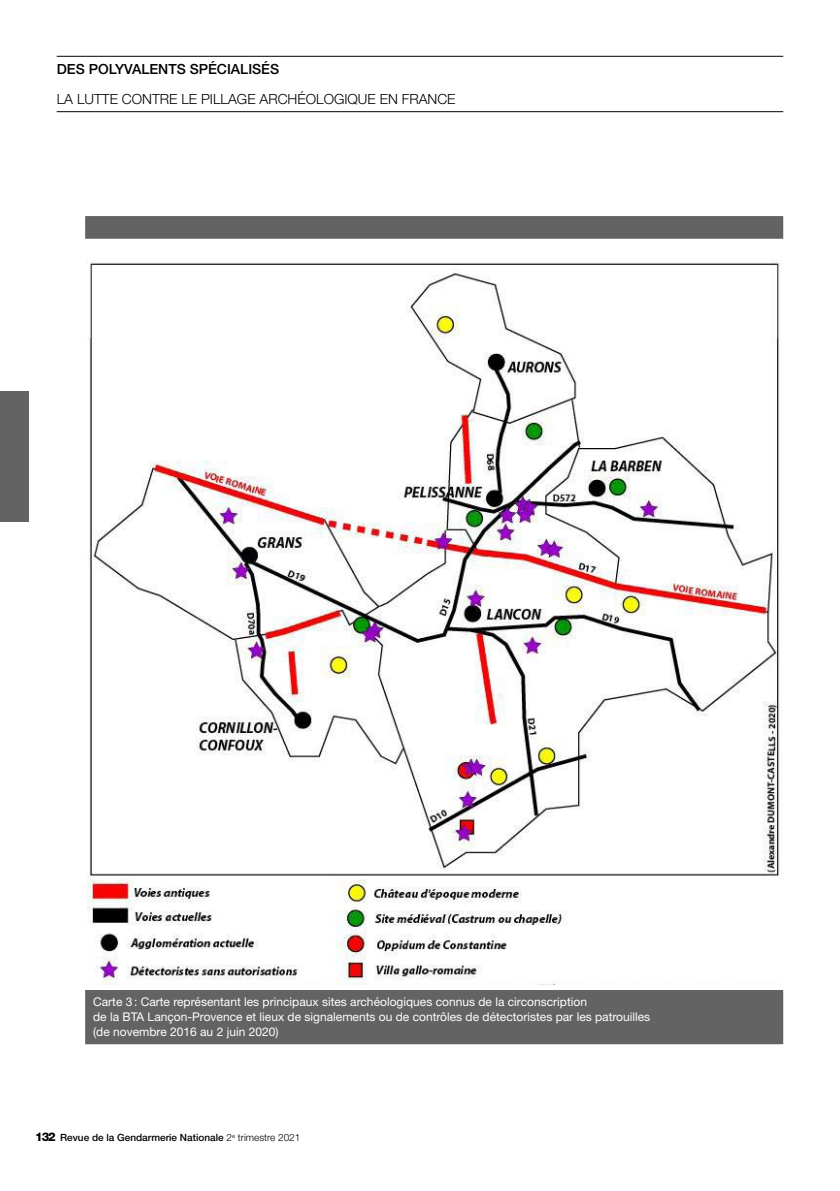
<style>
.page{position:relative;width:840px;height:1191px;background:#fff}
.page>*{position:absolute;margin:0;border:0;box-sizing:border-box;transform-origin:0 0}
.t1{font:300 14px "Helvetica Neue LT Std";color:#000}
.t2{font:500 14px "Helvetica Neue LT Std";color:#000}
.t3{font:12px/15px "Helvetica Neue LT Std";color:#fff}
.t4{font:500 10px "Helvetica Neue LT Std";color:#000}
.s1{font-weight:800;font-size:12px}
.s2{font-weight:300}
</style>
<div class="page">
<div style="left:0;top:391px;width:28px;height:131px;background:#636363"></div>
<hr style="left:57px;top:56px;width:725px;height:1px;background:#000">
<hr style="left:57px;top:111px;width:725px;height:1px;background:#000">
<div style="left:85px;top:216px;width:697px;height:828px;background:#636363"></div>
<div style="left:85px;top:239px;width:697px;height:750px;background:#fff"></div>
<img style="left:88px;top:260px;width:692px;height:724px">
<p class="t2" style="left:57px;top:60px;width:224px">DES POLYVALENTS SPÉCIALISÉS</p>
<p class="t1" style="left:57px;top:90px;width:400px">LA LUTTE CONTRE LE PILLAGE ARCHÉOLOGIQUE EN FRANCE</p>
<p class="t3" style="left:93px;top:994px;width:558px">Carte 3 : Carte représentant les principaux sites archéologiques connus de la circonscription<br>de la BTA Lançon-Provence et lieux de signalements ou de contrôles de détectoristes par les patrouilles (de novembre 2016 au 2 juin 2020)</p>
<p class="t4" style="left:35px;top:1131px;width:266px"><span class="s1">132</span> Revue de la Gendarmerie Nationale <span class="s2">2</span><sup>e</sup> <span class="s2">trimestre 2021</span></p>
</div>
